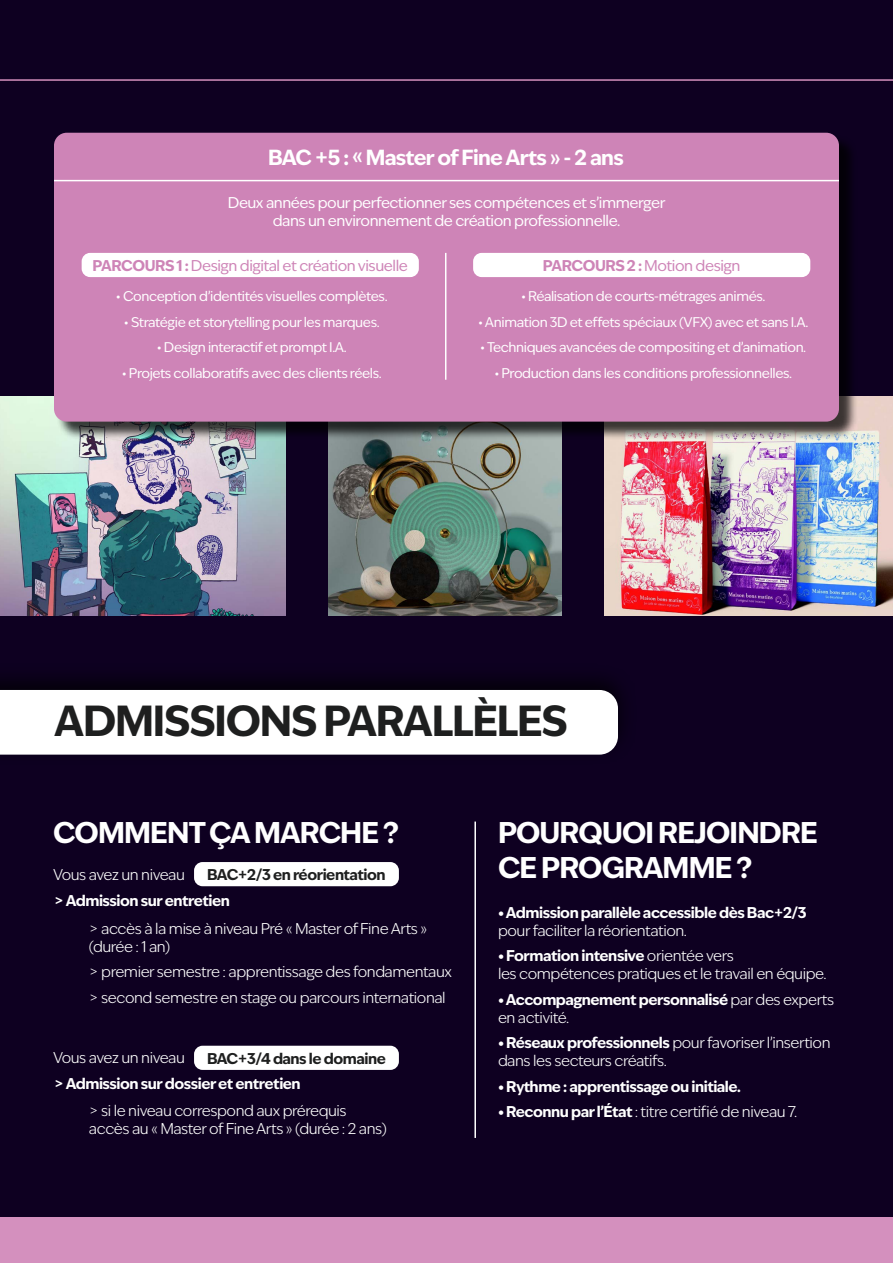
<style>
.page{position:relative;width:893px;height:1263px;background:#0e0021}
.page>*{position:absolute;margin:0;border:0;box-sizing:border-box;transform-origin:0 0}
.t1{font:700 41.7px "Ivy Epic";letter-spacing:-.03em;color:#1e1f1f}
.t2{font:700 28.8px/34.5px "Ivy Epic";letter-spacing:-.03em;color:#fff}
.t3{font:700 21px "Ivy Epic";letter-spacing:-.035em;color:#fff}
.t4{font:300 15px/18px "Ivy Epic";letter-spacing:-.03em;color:#fff}
.t5{font:700 15px/18px "Ivy Epic";letter-spacing:-.03em;color:#fff}
.t6{font:15px/18px "Ivy Epic";letter-spacing:-.03em;color:#fff;text-align:center}
.t7{font:15px "Ivy Epic";letter-spacing:-.03em;color:#ce84b7}
.t8{font:700 15px "Ivy Epic";letter-spacing:-.03em;color:#1e1f1f}
.t9{font:13.5px "Ivy Epic";letter-spacing:-.03em;color:#fff}
.s1{font-weight:700}
.s2{font-weight:300}
</style>
<div class="page">
<img style="left:0;top:397px;width:286px;height:219px">
<img style="left:328px;top:440px;width:234px;height:176px">
<img style="left:604px;top:397px;width:289px;height:219px">
<div style="left:56px;top:135px;width:801px;height:305px;background:#000;opacity:.75"></div>
<div style="left:54px;top:133px;width:785px;height:289px;background:#ce84b7;border-radius:13px"></div>
<div style="left:82px;top:253px;width:337px;height:24px;background:#fff;border-radius:9px"></div>
<div style="left:473px;top:253px;width:337px;height:24px;background:#fff;border-radius:9px"></div>
<hr style="left:445px;top:253px;width:1px;height:127px;background:#fff">
<hr style="left:54px;top:180px;width:785px;height:1px;background:#fff">
<hr style="left:474px;top:821px;width:2px;height:317px;background:#fff">
<div style="left:194px;top:862px;width:205px;height:24px;background:#fff;border-radius:9px"></div>
<div style="left:194px;top:1046px;width:205px;height:24px;background:#fff;border-radius:9px"></div>
<div style="left:0;top:663px;width:637px;height:102px;background:#000;opacity:.75"></div>
<div style="left:0;top:690px;width:618px;height:65px;background:#fff"></div>
<div style="left:0;top:1217px;width:893px;height:46px;background:#d490be"></div>
<hr style="left:0;top:79px;width:893px;height:2px;background:#d490be">
<h3 class="t3" style="left:268px;top:143px;width:357px">BAC +5 : « Master of Fine Arts » - 2 ans</h3>
<p class="t6" style="left:228px;top:193px;width:439px">Deux années pour perfectionner ses compétences et s’immerger dans un environnement de création professionnelle.</p>
<p class="t7" style="left:93px;top:255px;width:317px"><span class="s1">PARCOURS 1 :</span> Design digital et création visuelle</p>
<p class="t7" style="left:543px;top:255px;width:199px"><span class="s1">PARCOURS 2 :</span> Motion design</p>
<p class="t9" style="left:116px;top:287px;width:273px">• Conception d’identités visuelles complètes.</p>
<p class="t9" style="left:124px;top:313px;width:257px">• Stratégie et storytelling pour les marques.</p>
<p class="t9" style="left:157px;top:338px;width:192px">• Design interactif et prompt I.A.</p>
<p class="t9" style="left:122px;top:364px;width:262px">• Projets collaboratifs avec des clients réels.</p>
<p class="t9" style="left:521px;top:287px;width:246px">• Réalisation de courts-métrages animés.</p>
<p class="t9" style="left:478px;top:313px;width:332px">• Animation 3D et effets spéciaux (VFX) avec et sans I.A.</p>
<p class="t9" style="left:480px;top:338px;width:327px">• Techniques avancées de compositing et d’animation.</p>
<p class="t9" style="left:494px;top:364px;width:299px">• Production dans les conditions professionnelles.</p>
<h1 class="t1" style="left:54px;top:693px;width:515px">ADMISSIONS PARALLÈLES</h1>
<h2 class="t2" style="left:53px;top:816px;width:347px">COMMENT ÇA MARCHE ?</h2>
<p class="t4" style="left:53px;top:866px;width:133px">Vous avez un niveau</p>
<p class="t8" style="left:207px;top:864px;width:180px">BAC+2/3 en réorientation</p>
<p class="t5" style="left:54px;top:892px;width:177px">&gt; Admission sur entretien</p>
<p class="t4" style="left:89px;top:919px;width:340px">&gt; accès à la mise à niveau Pré « Master of Fine Arts » (durée : 1 an)</p>
<p class="t4" style="left:89px;top:959px;width:364px;line-height:25.5px">&gt; premier semestre : apprentissage des fondamentaux &gt; second semestre en stage ou parcours international</p>
<p class="t4" style="left:53px;top:1048px;width:133px">Vous avez un niveau</p>
<p class="t8" style="left:207px;top:1048px;width:180px">BAC+3/4 dans le domaine</p>
<p class="t5" style="left:54px;top:1074px;width:248px">&gt; Admission sur dossier et entretien</p>
<p class="t4" style="left:89px;top:1102px;width:299px">&gt; si le niveau correspond aux prérequis accès au « Master of Fine Arts » (durée : 2 ans)</p>
<h2 class="t2" style="left:498px;top:816px;width:321px">POURQUOI REJOINDRE<br>CE PROGRAMME ?</h2>
<p class="t5" style="left:498px;top:903px;width:310px">• Admission parallèle accessible dès Bac+2/3</p>
<p class="t4" style="left:498px;top:921px;width:191px">pour faciliter la réorientation.</p>
<p class="t4" style="left:498px;top:947px;width:330px"><span class="s1">• Formation intensive</span> orientée vers<br>les compétences pratiques et le travail en équipe.</p>
<p class="t5" style="left:498px;top:990px;width:338px">• Accompagnement personnalisé <span class="s2">par des experts en activité.</span></p>
<p class="t4" style="left:498px;top:1034px;width:334px"><span class="s1">• Réseaux professionnels</span> pour favoriser l’insertion dans les secteurs créatifs.</p>
<p class="t5" style="left:498px;top:1077px;width:244px">• Rythme : apprentissage ou initiale.</p>
<p class="t4" style="left:498px;top:1103px;width:301px"><span class="s1">• Reconnu par l’État</span> : titre certifié de niveau 7.</p>
</div>
